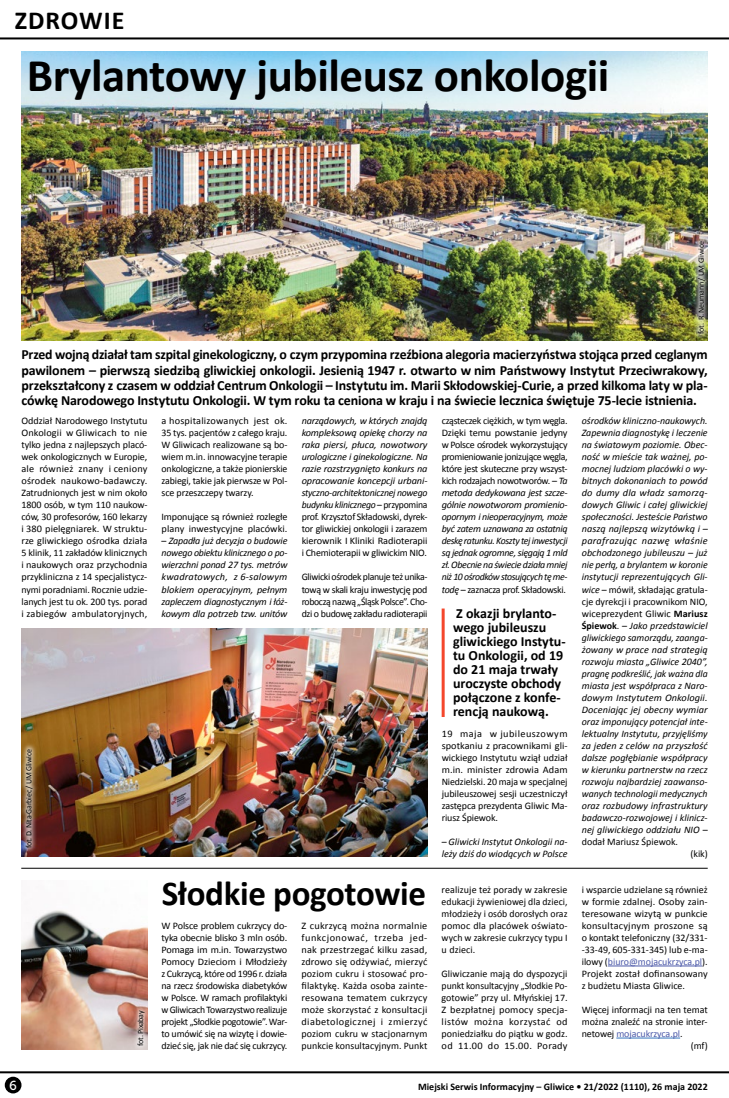
<style>
.page{position:relative;width:729px;height:1098px;background:#fff}
.page>*{position:absolute;margin:0;border:0;box-sizing:border-box;transform-origin:0 0}
.t1{font:700 47px "Calibri";letter-spacing:-.01em;color:#000}
.t2{font:700 35px "Calibri";letter-spacing:-.01em;color:#000}
.t3{font:700 26px "Calibri";letter-spacing:.04em;color:#000}
.t4{font:700 14px/14px "Calibri";color:#000;text-align:justify}
.t5{font:13px "Museo Sans 500";color:#fff}
.t6{font:10px/12px "Calibri";letter-spacing:-.01em;color:#000;text-align:justify}
.t7{font:italic 10px/12px "Calibri";letter-spacing:-.02em;color:#000;text-align:justify}
.t8{font:700 10px "Calibri";color:#000}
.t9{font:italic 10px/12px "Calibri";color:#000}
.t10{font:10px "Calibri";letter-spacing:-.01em;color:#4c59a9}
.t11{font:8px "Calibri";letter-spacing:-.03em;color:#000}
.s1{font-style:normal}
.s2{font-weight:700;font-style:normal}
.s3{color:#4c59a9}
.s4{color:#000}
</style>
<div class="page">
<hr style="left:0;top:1070px;width:729px;height:2px;background:#000">
<div style="left:5px;top:1076px;width:16px;height:16px;background:#000;border-radius:50%"></div>
<hr style="left:0;top:37px;width:729px;height:2px;background:#000">
<hr style="left:441px;top:608px;width:3px;height:108px;background:#f4472c">
<img style="left:21px;top:51px;width:686px;height:289px">
<img style="left:22px;top:628px;width:405px;height:228px">
<hr style="left:21px;top:867px;width:686px;height:1px;background:#000">
<hr style="left:608px;top:965px;width:94px;height:1px;background:#4c59a9">
<hr style="left:616px;top:1037px;width:64px;height:1px;background:#3473bd">
<img style="left:22px;top:910px;width:125px;height:139px">
<div style="left:691px;top:235px;width:20px;height:104px;background:#fff;opacity:.75"></div>
<div style="left:19px;top:742px;width:20px;height:111px;background:#fff;opacity:.75"></div>
<div style="left:132px;top:1004px;width:19px;height:47px;background:#fff;opacity:.75"></div>
<h3 class="t3" style="left:15px;top:4px;width:111px">ZDROWIE</h3>
<h1 class="t1" style="left:27px;top:45px;width:584px">Brylantowy jubileusz onkologii</h1>
<p class="t11" style="left:696px;top:333px;width:94px;rotate:-90deg">fot. R. Neumann / UM Gliwice</p>
<p class="t4" style="left:21px;top:347px;width:687px;line-height:15px">Przed wojną działał tam szpital ginekologiczny, o czym przypomina rzeźbiona alegoria macierzyństwa stojąca przed ceglanym pawilonem – pierwszą siedzibą gliwickiej onkologii. Jesienią 1947 r. otwarto w nim Państwowy Instytut Przeciwrakowy, przekształcony z czasem w oddział Centrum Onkologii – Instytutu im. Marii Skłodowskiej-Curie, a przed kilkoma laty w pla&shy;cówkę Narodowego Instytutu Onkologii. W tym roku ta ceniona w kraju i na świecie lecznica świętuje 75-lecie istnienia.</p>
<p class="t6" style="left:21px;top:415px;width:127px">Oddział Narodowego Instytutu Onkologii w Gliwicach to nie tylko jedna z najlepszych placó&shy;wek onkologicznych w Europie, ale również znany i ceniony ośrodek naukowo-badawczy.<br>Zatrudnionych jest w nim około 1800 osób, w tym 110 naukow&shy;ców, 30 profesorów, 160 lekarzy i 380 pielęgniarek. W struktu&shy;rze gliwickiego ośrodka działa 5 klinik, 11 zakładów klinicznych i naukowych oraz przychodnia przykliniczna z 14 specjalistycz&shy;nymi poradniami. Rocznie udzie&shy;lanych jest tu ok. 200 tys. porad i zabiegów ambulatoryjnych,</p>
<p class="t6" style="left:161px;top:415px;width:127px">a hospitalizowanych jest ok.<br>35 tys. pacjentów z całego kraju.<br>W Gliwicach realizowane są bo&shy;wiem m.in. innowacyjne terapie onkologiczne, a także pionierskie zabiegi, takie jak pierwsze w Pol&shy;sce przeszczepy twarzy.</p>
<p class="t7" style="left:301px;top:414px;width:127px">narządowych, w których znajdą kompleksową opiekę chorzy na raka piersi, płuca, nowotwory urologiczne i ginekologiczne. Na razie rozstrzygnięto konkurs na opracowanie koncepcji urbani&shy;styczno-architektonicznej nowego budynku klinicznego <span class="s1">– przypomina prof. Krzysztof Składowski, dyrek&shy;tor gliwickiej onkologii i zarazem kierownik I Kliniki Radioterapii i Chemioterapii w gliwickim NIO.</span></p>
<p class="t6" style="left:301px;top:571px;width:127px">Gliwicki ośrodek planuje też unika&shy;tową w skali kraju inwestycję pod roboczą nazwą „Śląsk Polsce”. Cho&shy;dzi o budowę zakładu radioterapii</p>
<p class="t7" style="left:581px;top:414px;width:127px">ośrodków kliniczno-naukowych.<br>Zapewnia diagnostykę i leczenie na światowym poziomie. Obec&shy;ność w mieście tak ważnej, po&shy;mocnej ludziom placówki o wy&shy;bitnych dokonaniach to powód do dumy dla władz samorzą&shy;dowych Gliwic i całej gliwickiej społeczności. Jesteście Państwo naszą najlepszą wizytówką i – parafrazując nazwę właśnie obchodzonego jubileuszu – już nie perłą, a brylantem w koronie instytucji reprezentujących Gli&shy;wice <span class="s1">– mówił, składając gratula&shy;cje dyrekcji i pracownikom NIO, wiceprezydent Gliwic</span> <span class="s2">Mariusz Śpiewok</span><span class="s1">. –</span> Jako przedstawiciel gliwickiego samorządu, zaanga&shy;żowany w prace nad strategią rozwoju miasta „Gliwice 2040”, pragnę podkreślić, jak ważna dla miasta jest współpraca z Naro&shy;dowym Instytutem Onkologii.<br>Doceniając jej obecny wymiar oraz imponujący potencjał inte&shy;lektualny Instytutu, przyjęliśmy za jeden z celów na przyszłość dalsze pogłębianie współpracy w kierunku partnerstw na rzecz rozwoju najbardziej zaawanso&shy;wanych technologii medycznych oraz rozbudowy infrastruktury badawczo-rozwojowej i klinicz&shy;nej gliwickiego oddziału NIO <span class="s1">– dodał Mariusz Śpiewok.</span></p>
<p class="t7" style="left:441px;top:414px;width:127px"><span class="s1">cząsteczek ciężkich, w tym węgla.<br>Dzięki temu powstanie jedyny w Polsce ośrodek wykorzystujący promieniowanie jonizujące węgla, które jest skuteczne przy wszyst&shy;kich rodzajach nowotworów. –</span> Ta metoda dedykowana jest szcze&shy;gólnie nowotworom promienio&shy;opornym i nieoperacyjnym, może być zatem uznawana za ostatnią deskę ratunku. Koszty tej inwestycji są jednak ogromne, sięgają 1 mld zł. Obecnie na świecie działa mniej niż 10 ośrodków stosujących tę me&shy;todę <span class="s1">– zaznacza prof. Składowski.</span></p>
<h3 class="t4" style="left:453px;top:606px;width:114px;text-align:left">Z okazji brylanto&shy;wego jubileuszu gliwickiego Instytu&shy;tu Onkologii, od 19 do 21 maja trwały uroczyste obchody połączone z konfe&shy;rencją naukową.</h3>
<p class="t6" style="left:441px;top:727px;width:127px">19 maja w jubileuszowym spotkaniu z pracownikami gli&shy;wickiego Instytutu wziął udział m.in. minister zdrowia Adam Niedzielski. 20 maja w specjalnej jubileuszowej sesji uczestniczył zastępca prezydenta Gliwic Ma&shy;riusz Śpiewok.</p>
<p class="t9" style="left:441px;top:834px;width:127px"><span class="s1">–</span> Gliwicki Instytut Onkologii na&shy;leży dziś do wiodących w Polsce</p>
<p class="t6" style="left:161px;top:511px;width:127px">Imponujące są również rozległe plany inwestycyjne placówki.</p>
<p class="t7" style="left:161px;top:534px;width:127px"><span class="s1">–</span> Zapadła już decyzja o budowie nowego obiektu klinicznego o po&shy;wierzchni ponad 27 tys. metrów kwadratowych, z 6-salowym blokiem operacyjnym, pełnym zapleczem diagnostycznym i łóż&shy;kowym dla potrzeb tzw. unitów</p>
<p class="t11" style="left:24px;top:847px;width:100px;rotate:-90deg">fot. D. Nita-Garbiec / UM Gliwice</p>
<p class="t6" style="left:690px;top:847px;width:19px">(kik)</p>
<p class="t11" style="left:135px;top:1045px;width:36px;rotate:-90deg">fot. Pixabay</p>
<h2 class="t2" style="left:162px;top:870px;width:266px">Słodkie pogotowie</h2>
<p class="t6" style="left:161px;top:919px;width:127px">W Polsce problem cukrzycy do&shy;tyka obecnie blisko 3 mln osób.<br>Pomaga im m.in. Towarzystwo Pomocy Dzieciom i Młodzieży z Cukrzycą, które od 1996 r. działa na rzecz środowiska diabetyków w Polsce. W ramach profilaktyki w Gliwicach Towarzystwo realizuje projekt „Słodkie pogotowie”. War&shy;to umówić się na wizytę i dowie&shy;dzieć się, jak nie dać się cukrzycy.</p>
<p class="t6" style="left:301px;top:919px;width:127px">Z cukrzycą można normalnie funkcjonować, trzeba jed&shy;nak przestrzegać kilku zasad, zdrowo się odżywiać, mierzyć poziom cukru i stosować pro&shy;filaktykę. Każda osoba zainte&shy;resowana tematem cukrzycy może skorzystać z konsultacji diabetologicznej i zmierzyć poziom cukru w stacjonarnym punkcie konsultacyjnym. Punkt</p>
<p class="t6" style="left:441px;top:883px;width:127px">realizuje też porady w zakresie edukacji żywieniowej dla dzieci, młodzieży i osób dorosłych oraz pomoc dla placówek oświato&shy;wych w zakresie cukrzycy typu I u dzieci.</p>
<p class="t6" style="left:441px;top:967px;width:127px">Gliwiczanie mają do dyspozycji punkt konsultacyjny „Słodkie Po&shy;gotowie” przy ul. Młyńskiej 17.<br>Z bezpłatnej pomocy specja&shy;listów można korzystać od poniedziałku do piątku w godz. od 11.00 do 15.00. Porady</p>
<p class="t6" style="left:581px;top:883px;width:127px">i wsparcie udzielane są również w formie zdalnej. Osoby zain&shy;teresowane wizytą w punkcie konsultacyjnym proszone są o kontakt telefoniczny (32/331- -33-49, 605-331-345) lub e-ma&shy;ilowy (<span class="s3">biuro@mojacukrzyca.pl</span>).<br>Projekt został dofinansowany z budżetu Miasta Gliwice.</p>
<p class="t6" style="left:581px;top:1003px;width:127px">Więcej informacji na ten temat</p>
<p class="t6" style="left:581px;top:1015px;width:127px">można znaleźć na stronie inter-</p>
<p class="t10" style="left:581px;top:1026px;width:102px"><span class="s4">netowej</span> mojacukrzyca.pl<span class="s4">.</span></p>
<p class="t6" style="left:690px;top:1039px;width:18px">(mf)</p>
<h3 class="t5" style="left:9px;top:1077px;width:9px">6</h3>
<p class="t8" style="left:418px;top:1079px;width:291px">Miejski Serwis Informacyjny – Gliwice • 21/2022 (1110), 26 maja 2022</p>
</div>
